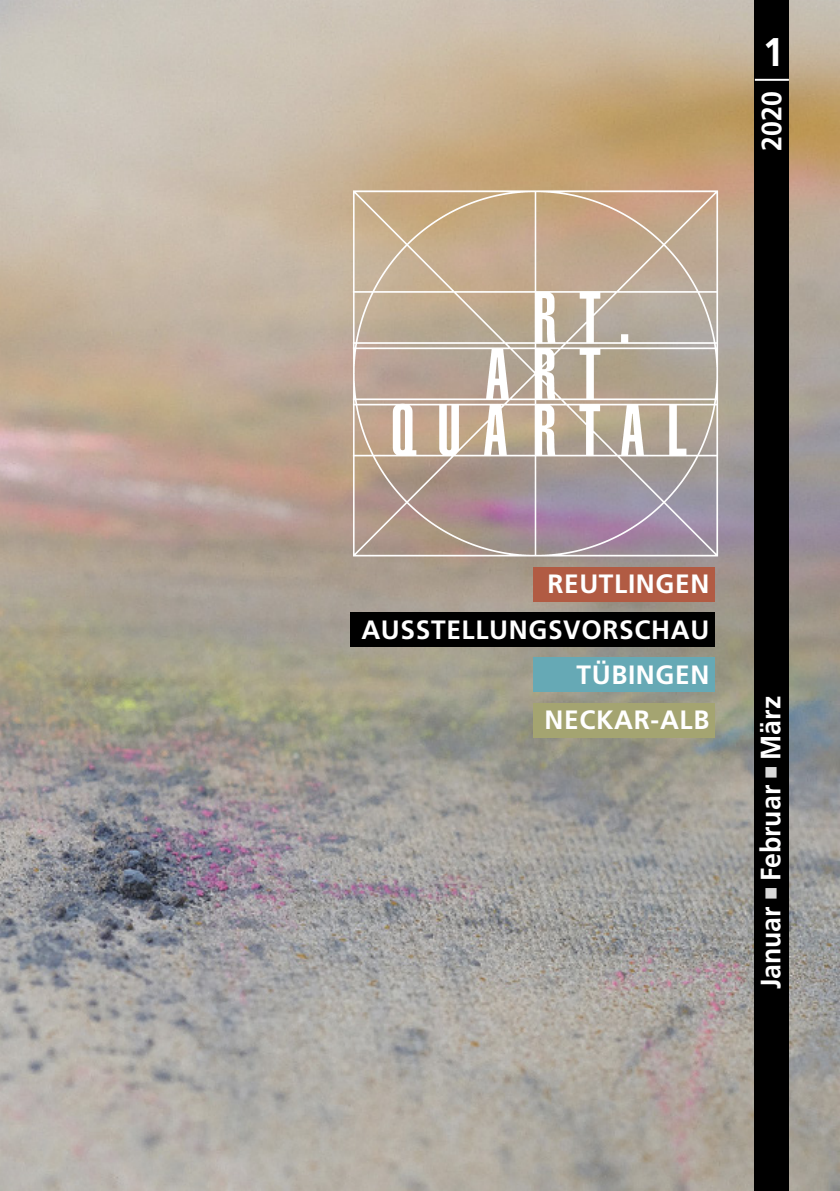
<style>
.page{position:relative;width:840px;height:1191px;background:#fff}
.page>*{position:absolute;margin:0;border:0;box-sizing:border-box;transform-origin:0 0}
.t1{font:700 40px "Frutiger";color:#fff;scale:.95 1}
.t2{font:700 28px "Frutiger";color:#fff;scale:.95 1}
.Titelseite{font:700 26.4px "Frutiger";letter-spacing:.025em;color:#fff}
</style>
<div class="page">
<img style="left:0;top:0;width:839px;height:1191px">
<div style="left:754px;top:0;width:34px;height:1191px;background:#000"></div>
<hr style="left:754px;top:79px;width:34px;height:2px;background:#fff">
<img style="left:346px;top:181px;width:384px;height:386px">
<div style="left:533px;top:567px;width:181px;height:34px;background:#b15b43"></div>
<div style="left:533px;top:658px;width:181px;height:34px;background:#66a9b5"></div>
<div style="left:533px;top:703px;width:181px;height:34px;background:#a4a471"></div>
<div style="left:350px;top:612px;width:364px;height:34px;background:#000"></div>
<p class="t1" style="left:762px;top:28px;width:24px">1</p>
<p class="t2" style="left:755px;top:151px;width:64px;rotate:-90deg">2020</p>
<p class="Titelseite" style="left:547px;top:568px;width:163px">REUTLINGEN</p>
<p class="Titelseite" style="left:361px;top:614px;width:349px">AUSSTELLUNGSVORSCHAU</p>
<p class="Titelseite" style="left:576px;top:659px;width:134px">TÜBINGEN</p>
<p class="Titelseite" style="left:544px;top:704px;width:166px">NECKAR-ALB</p>
<p class="t2" style="left:753px;top:989px;width:310px;rotate:-90deg">Januar <sup>■</sup> Februar <sup>■</sup> März</p>
</div>
